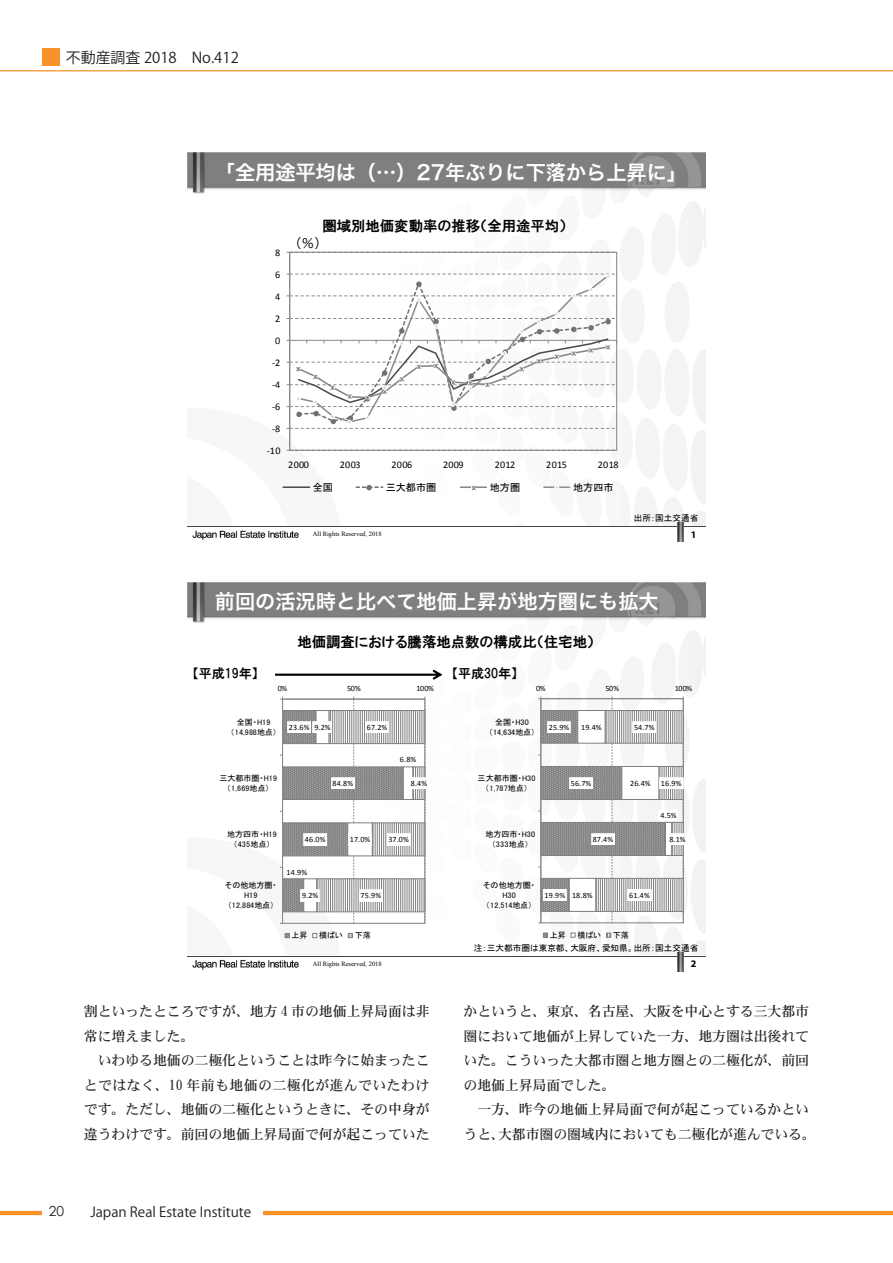
<style>
.page{position:relative;width:893px;height:1263px;background:#fff}
.page>*{position:absolute;margin:0;border:0;box-sizing:border-box;transform-origin:0 0}
.t1{font:20.1px "Hira Kaku Pro W6";color:#fff}
.t2{font:14.85px "Koz Go Pro";color:#231f20}
.t3{font:14.4px "HGP Gothic E";color:#000}
.t4{font:13.8px/24.5px "DFHS Mincho W5 WIN RKSJ H";color:#231f20}
.t5{font:13.8px "Koz Go Pro";color:#231f20}
.t6{font:13.8px "Century Gothic";color:#231f20}
.t7{font:12.9px "HGP Gothic E";color:#000}
.t8{font:12.9px "Hira Kaku Pro W3";color:#000}
.t9{font:10.2px "Calibri";letter-spacing:.03em;color:#000}
.t10{font:10.2px "MS P Gothic";color:#000}
.t11{font:700 10.05px "Myriad Pro";color:#000}
.t12{font:8.7px "MS P Gothic";color:#000}
.t13{font:8.1px/10.2px "MS P Gothic";color:#000;text-align:center}
.t14{font:8.1px "Calibri";letter-spacing:.02em;color:#000}
.t15{font:6.45px "Times New Roman";color:#000}
</style>
<div class="page">
<hr style="left:0;top:1211px;width:893px;height:4px;background:#f79328">
<hr style="left:0;top:70px;width:893px;height:1px;background:#f79328">
<div style="left:43px;top:49px;width:17px;height:17px;background:#f79328"></div>
<div style="left:88px;top:1204px;width:174px;height:17px;background:#fff"></div>
<div style="left:43px;top:1204px;width:45px;height:17px;background:#fff"></div>
<img style="left:187px;top:582px;width:519px;height:374px">
<img style="left:192px;top:957px;width:492px;height:14px">
<hr style="left:187px;top:956px;width:519px;height:1px;background:#454545">
<img style="left:677px;top:952px;width:6px;height:19px">
<svg style="left:275px;top:670px;width:167px;height:10px"></svg>
<svg style="left:538px;top:696px;width:150px;height:228px"></svg>
<svg style="left:543px;top:933px;width:5px;height:4px"></svg>
<svg style="left:571px;top:933px;width:4px;height:4px"></svg>
<svg style="left:606px;top:933px;width:5px;height:4px"></svg>
<svg style="left:280px;top:696px;width:149px;height:228px"></svg>
<svg style="left:285px;top:933px;width:5px;height:5px"></svg>
<svg style="left:312px;top:933px;width:5px;height:5px"></svg>
<svg style="left:348px;top:933px;width:5px;height:5px"></svg>
<img style="left:187px;top:153px;width:519px;height:373px">
<img style="left:192px;top:527px;width:492px;height:15px">
<hr style="left:187px;top:526px;width:519px;height:1px;background:#454545">
<img style="left:677px;top:523px;width:6px;height:19px">
<hr style="left:289px;top:252px;width:1px;height:198px;background:#898989">
<svg style="left:287px;top:450px;width:330px;height:1px"></svg>
<svg style="left:287px;top:252px;width:330px;height:1px"></svg>
<svg style="left:287px;top:273px;width:330px;height:156px"></svg>
<hr style="left:283px;top:486px;width:27px;height:2px;background:#4d4d4d">
<svg style="left:356px;top:485px;width:27px;height:5px"></svg>
<hr style="left:461px;top:486px;width:25px;height:2px;background:#868686">
<svg style="left:471px;top:485px;width:6px;height:6px"></svg>
<hr style="left:544px;top:486px;width:26px;height:2px;background:#8e8e8e">
<svg style="left:553px;top:484px;width:7px;height:7px"></svg>
<p class="t2" style="left:66px;top:48px;width:174px">不動産調査 2018　No.412</p>
<h1 class="t1" style="left:215px;top:154px;width:474px">「全用途平均は（…）27年ぶりに下落から上昇に」</h1>
<p class="t3" style="left:322px;top:219px;width:246px">圏域別地価変動率の推移（全用途平均）</p>
<p class="t9" style="left:275px;top:246px;width:7px">8</p>
<p class="t9" style="left:275px;top:268px;width:7px">6</p>
<p class="t9" style="left:275px;top:290px;width:7px">4</p>
<p class="t9" style="left:275px;top:312px;width:7px">2</p>
<p class="t9" style="left:275px;top:334px;width:7px">0</p>
<p class="t9" style="left:272px;top:356px;width:10px">‐2</p>
<p class="t9" style="left:272px;top:378px;width:10px">‐4</p>
<p class="t9" style="left:272px;top:400px;width:10px">‐6</p>
<p class="t9" style="left:272px;top:422px;width:10px">‐8</p>
<p class="t9" style="left:267px;top:444px;width:15px">‐10</p>
<p class="t8" style="left:288px;top:232px;width:40px">（％）</p>
<p class="t9" style="left:288px;top:458px;width:22px">2000</p>
<p class="t9" style="left:340px;top:458px;width:22px">2003</p>
<p class="t9" style="left:391px;top:458px;width:22px">2006</p>
<p class="t9" style="left:443px;top:458px;width:22px">2009</p>
<p class="t9" style="left:495px;top:458px;width:22px">2012</p>
<p class="t9" style="left:546px;top:458px;width:22px">2015</p>
<p class="t9" style="left:598px;top:458px;width:22px">2018</p>
<p class="t10" style="left:313px;top:482px;width:22px">全国</p>
<p class="t10" style="left:386px;top:482px;width:52px">三大都市圏</p>
<p class="t10" style="left:490px;top:482px;width:32px">地方圏</p>
<p class="t10" style="left:573px;top:482px;width:42px">地方四市</p>
<p class="t15" style="left:313px;top:530px;width:70px">All Rights Reserved, 2018</p>
<p class="t12" style="left:634px;top:514px;width:66px">出所：国土交通省</p>
<p class="t11" style="left:691px;top:528px;width:7px">1</p>
<h1 class="t1" style="left:215px;top:584px;width:445px">前回の活況時と比べて地価上昇が地方圏にも拡大</h1>
<p class="t3" style="left:297px;top:635px;width:298px">地価調査における騰落地点数の構成比（住宅地）</p>
<p class="t7" style="left:192px;top:667px;width:67px">【平成19年】</p>
<p class="t7" style="left:452px;top:667px;width:67px">【平成30年】</p>
<p class="t14" style="left:278px;top:684px;width:11px">0%</p>
<p class="t14" style="left:347px;top:684px;width:15px">50%</p>
<p class="t14" style="left:416px;top:684px;width:19px">100%</p>
<p class="t14" style="left:536px;top:683px;width:11px">0%</p>
<p class="t14" style="left:605px;top:683px;width:15px">50%</p>
<p class="t14" style="left:675px;top:683px;width:19px">100%</p>
<p class="t13" style="left:231px;top:717px;width:48px">全国・H19（14,988地点）</p>
<p class="t13" style="left:219px;top:773px;width:59px">三大都市圏・H19（1,669地点）</p>
<p class="t13" style="left:227px;top:829px;width:51px">地方四市・H19（435地点）</p>
<p class="t13" style="left:225px;top:880px;width:53px">その他地方圏・<br>H19<br>（12,884地点）</p>
<p class="t14" style="left:289px;top:722px;width:22px">23.6%</p>
<p class="t14" style="left:314px;top:722px;width:18px">9.2%</p>
<p class="t14" style="left:367px;top:722px;width:22px">67.2%</p>
<p class="t14" style="left:400px;top:754px;width:18px">6.8%</p>
<p class="t14" style="left:333px;top:778px;width:22px">84.8%</p>
<p class="t14" style="left:411px;top:778px;width:18px">8.4%</p>
<p class="t14" style="left:305px;top:834px;width:22px">46.0%</p>
<p class="t14" style="left:287px;top:867px;width:22px">14.9%</p>
<p class="t14" style="left:302px;top:890px;width:18px">9.2%</p>
<p class="t14" style="left:350px;top:834px;width:22px">17.0%</p>
<p class="t14" style="left:388px;top:834px;width:22px">37.0%</p>
<p class="t14" style="left:361px;top:890px;width:22px">75.9%</p>
<p class="t13" style="left:292px;top:930px;width:18px">上昇</p>
<p class="t13" style="left:319px;top:930px;width:25px">横ばい</p>
<p class="t13" style="left:355px;top:930px;width:18px">下落</p>
<p class="t15" style="left:313px;top:959px;width:70px">All Rights Reserved, 2018</p>
<p class="t13" style="left:489px;top:717px;width:48px">全国・H30（14,634地点）</p>
<p class="t13" style="left:478px;top:773px;width:59px">三大都市圏・H30（1,787地点）</p>
<p class="t13" style="left:485px;top:829px;width:51px">地方四市・H30（333地点）</p>
<p class="t13" style="left:483px;top:880px;width:53px">その他地方圏・<br>H30<br>（12,514地点）</p>
<p class="t14" style="left:549px;top:722px;width:22px">25.9%</p>
<p class="t14" style="left:581px;top:722px;width:22px">19.4%</p>
<p class="t14" style="left:634px;top:722px;width:22px">54.7%</p>
<p class="t14" style="left:571px;top:778px;width:22px">56.7%</p>
<p class="t14" style="left:593px;top:834px;width:22px">87.4%</p>
<p class="t14" style="left:630px;top:778px;width:22px">26.4%</p>
<p class="t14" style="left:661px;top:778px;width:22px">16.9%</p>
<p class="t14" style="left:660px;top:811px;width:18px">4.5%</p>
<p class="t14" style="left:669px;top:834px;width:18px">8.1%</p>
<p class="t14" style="left:545px;top:890px;width:22px">19.9%</p>
<p class="t14" style="left:572px;top:890px;width:22px">18.8%</p>
<p class="t14" style="left:629px;top:890px;width:22px">61.4%</p>
<p class="t13" style="left:550px;top:930px;width:18px">上昇</p>
<p class="t13" style="left:577px;top:930px;width:25px">横ばい</p>
<p class="t13" style="left:613px;top:930px;width:18px">下落</p>
<p class="t12" style="left:474px;top:943px;width:226px">注：三大都市圏は東京都、大阪府、愛知県。出所：国土交通省</p>
<p class="t11" style="left:691px;top:957px;width:7px">2</p>
<p class="t4" style="left:84px;top:999px;width:347px">割といったところですが、地方 4 市の地価上昇局面は非常に増えました。<br>　いわゆる地価の二極化ということは昨今に始まったことではなく、10 年前も地価の二極化が進んでいたわけです。ただし、地価の二極化というときに、その中身が違うわけです。前回の地価上昇局面で何が起こっていた</p>
<p class="t4" style="left:463px;top:999px;width:354px">かというと、東京、名古屋、大阪を中心とする三大都市圏において地価が上昇していた一方、地方圏は出後れていた。こういった大都市圏と地方圏との二極化が、前回の地価上昇局面でした。<br>　一方、昨今の地価上昇局面で何が起こっているかというと、大都市圏の圏域内においても二極化が進んでいる。</p>
<p class="t6" style="left:49px;top:1202px;width:17px">20</p>
<p class="t5" style="left:90px;top:1203px;width:162px">Japan Real Estate Institute</p>
</div>
